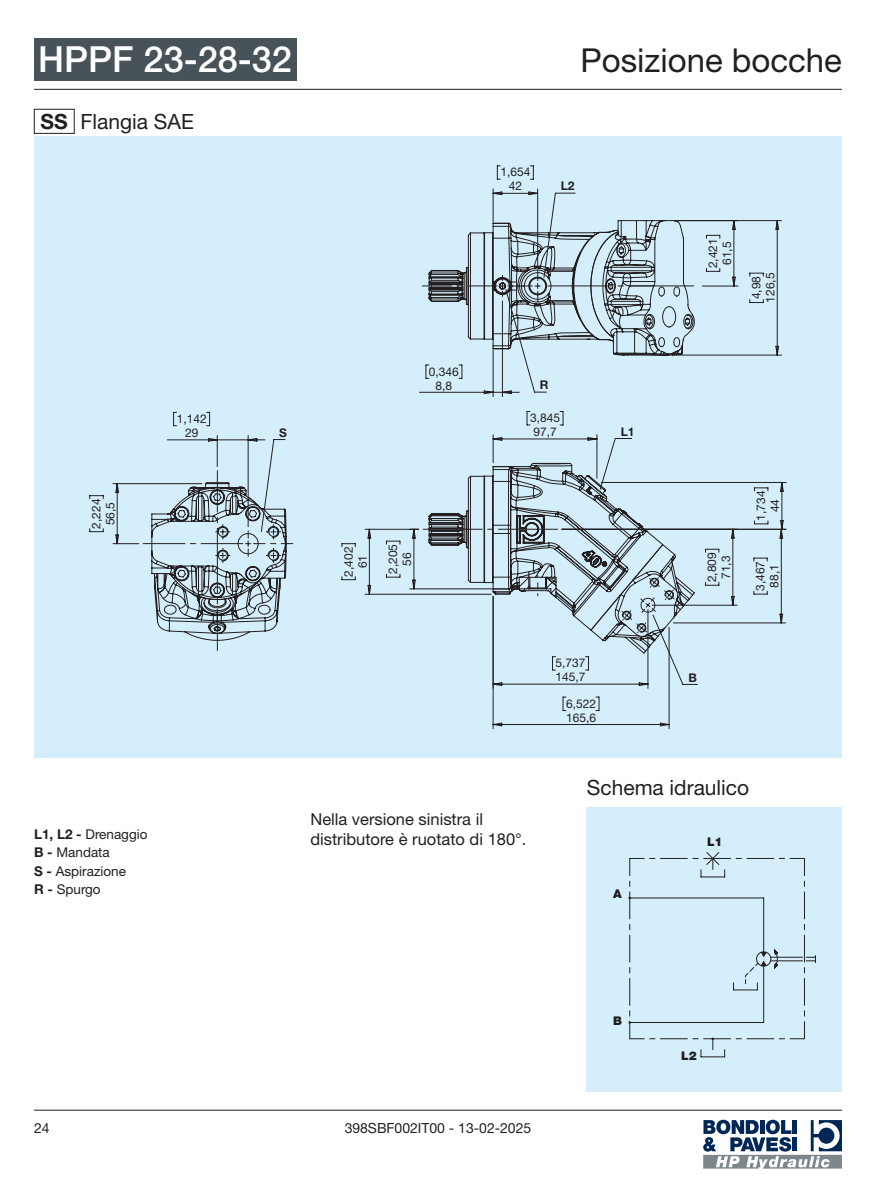
<style>
.page{position:relative;width:893px;height:1191px;background:#fff}
.page>*{position:absolute;margin:0;border:0;box-sizing:border-box;transform-origin:0 0}
.t1{font:500 36px "Helvetica Neue LT Std";color:#fff}
.t2{font:33px "Helvetica Neue LT Std";color:#231f20}
.t3{font:21px "Helvetica Neue LT Std";color:#231f20}
.t4{font:16.5px/19.8px "Helvetica Neue LT Std";color:#231f20}
.t5{font:13.95px "Helvetica Neue LT Std";color:#231f20}
.t6{font:13.5px/18.1px "Helvetica Neue LT Std";color:#231f20}
.t7{font:12px/14px "Helvetica Neue LT Std";color:#231f20}
.t8{font:700 12px "Helvetica Neue LT Std";color:#231f20}
.t9{font:900 12px "Helvetica Neue LT Std";color:#231f20}
.s1{font-weight:700}
</style>
<div class="page">
<hr style="left:34px;top:89px;width:808px;height:1px;background:#231f20">
<hr style="left:34px;top:1109px;width:808px;height:1px;background:#231f20">
<svg style="left:703px;top:1119px;width:139px;height:49px"></svg>
<div style="left:34px;top:38px;width:262px;height:43px;background:#475359"></div>
<div style="left:34px;top:109px;width:41px;height:25px;border:1px solid #231f20"></div>
<div style="left:34px;top:137px;width:808px;height:621px;background:#d4effb"></div>
<svg style="left:493px;top:411px;width:176px;height:318px"></svg>
<svg style="left:467px;top:463px;width:202px;height:19px"></svg>
<svg style="left:342px;top:482px;width:445px;height:206px"></svg>
<svg style="left:419px;top:165px;width:363px;height:232px"></svg>
<svg style="left:89px;top:412px;width:204px;height:238px"></svg>
<div style="left:587px;top:807px;width:255px;height:284px;background:#d4effb"></div>
<svg style="left:629px;top:852px;width:187px;height:205px"></svg>
<h1 class="t1" style="left:38px;top:38px;width:255px">HPPF 23-28-32</h1>
<h2 class="t2" style="left:580px;top:41px;width:263px">Posizione bocche</h2>
<h3 class="t3" style="left:41px;top:109px;width:155px"><span class="s1">SS</span> Flangia SAE</h3>
<p class="t7" style="left:89px;top:528px;width:31px;rotate:-90deg">2,224<br>56,5</p>
<p class="t7" style="left:177px;top:411px;width:31px;text-align:center">1,142<br>29</p>
<p class="t6" style="left:34px;top:825px;width:115px"><span class="s1">L1, L2 -</span> Drenaggio<br><span class="s1">B -</span> Mandata<br><span class="s1">S -</span> Aspirazione<br><span class="s1">R -</span> Spurgo</p>
<p class="t7" style="left:500px;top:165px;width:31px;text-align:center">1,654<br>42</p>
<p class="t8" style="left:561px;top:178px;width:15px">L2</p>
<p class="t8" style="left:279px;top:425px;width:9px">S</p>
<p class="t7" style="left:429px;top:364px;width:31px;text-align:center">0,346<br>8,8</p>
<p class="t7" style="left:341px;top:576px;width:31px;text-align:center;rotate:-90deg">2,402<br>61</p>
<p class="t7" style="left:386px;top:574px;width:31px;text-align:center;rotate:-90deg">2,205<br>56</p>
<p class="t8" style="left:540px;top:377px;width:10px">R</p>
<p class="t7" style="left:530px;top:411px;width:31px">3,845<br>97,7</p>
<p class="t8" style="left:621px;top:424px;width:15px">L1</p>
<p class="t7" style="left:706px;top:268px;width:31px;rotate:-90deg">2,421<br>61,5</p>
<p class="t7" style="left:749px;top:303px;width:31px;rotate:-90deg">4,98<br>126,5</p>
<p class="t7" style="left:705px;top:582px;width:31px;rotate:-90deg">2,809<br>71,3</p>
<p class="t7" style="left:754px;top:521px;width:31px;text-align:center;rotate:-90deg">1,734<br>44</p>
<p class="t7" style="left:753px;top:591px;width:31px;rotate:-90deg">3,467<br>88,1</p>
<h3 class="t4" style="left:310px;top:809px;width:217px">Nella versione sinistra il distributore è ruotato di 180°.</h3>
<p class="t7" style="left:556px;top:656px;width:31px">5,737<br>145,7</p>
<p class="t7" style="left:566px;top:696px;width:31px">6,522<br>165,6</p>
<p class="t8" style="left:688px;top:670px;width:10px">B</p>
<h3 class="t3" style="left:587px;top:775px;width:164px">Schema idraulico</h3>
<p class="t9" style="left:613px;top:886px;width:10px">A</p>
<p class="t9" style="left:707px;top:834px;width:17px">L1</p>
<p class="t9" style="left:613px;top:1013px;width:10px">B</p>
<p class="t9" style="left:681px;top:1048px;width:17px">L2</p>
<p class="t5" style="left:34px;top:1119px;width:17px">24</p>
<p class="t5" style="left:345px;top:1119px;width:188px">398SBF002IT00 - 13-02-2025</p>
</div>
